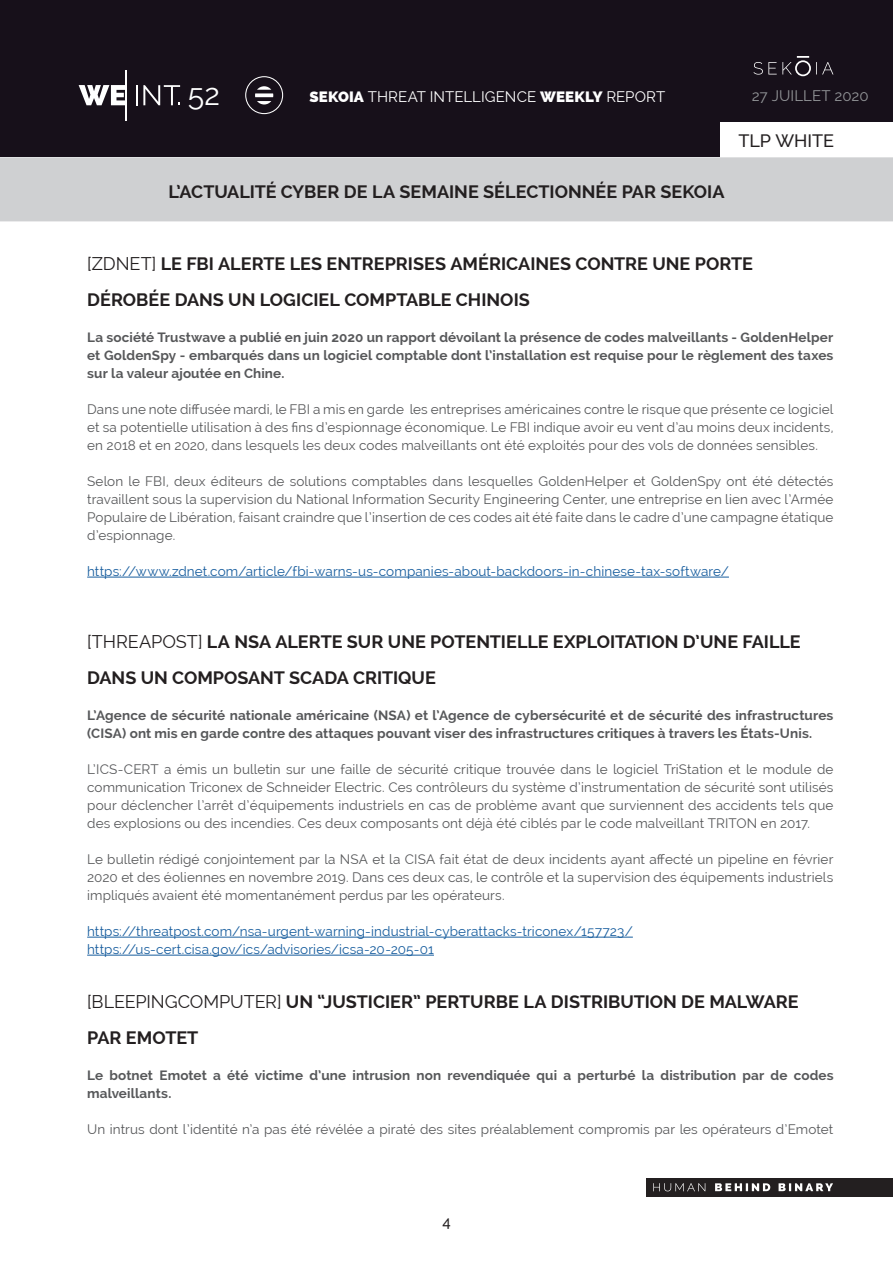
<style>
.page{position:relative;width:893px;height:1263px;background:#fff}
.page>*{position:absolute;margin:0;border:0;box-sizing:border-box;transform-origin:0 0}
.t1{font:30px "Raleway";color:#fff}
.t2{font:700 18px/36px "Raleway";color:#231f20}
.t3{font:500 18px "Raleway";letter-spacing:-.01em;color:#231f20}
.t4{font:15px "Raleway";color:#fff}
.t5{font:15px "Raleway";color:#939598}
.t6{font:500 15px "Raleway";color:#231f20}
.t7{font:13.5px/18px "Raleway";letter-spacing:.01em;color:#57585a;text-align:justify}
.t8{font:700 13.5px/18px "Raleway";letter-spacing:.01em;color:#57585a}
.t9{font:13.5px "Raleway";letter-spacing:.01em;color:#175d9e}
.s1{font-weight:800}
.s2{font-weight:400}
</style>
<div class="page">
<div style="left:646px;top:1178px;width:247px;height:18px;background:#231f20"></div>
<svg style="left:653px;top:1183px;width:180px;height:8px"></svg>
<div style="left:0;top:0;width:893px;height:157px;background:#17101a"></div>
<div style="left:720px;top:122px;width:173px;height:37px;background:#fff"></div>
<div style="left:0;top:157px;width:893px;height:64px;background:#cfd0d2"></div>
<hr style="left:136px;top:85px;width:2px;height:20px;background:#fff">
<svg style="left:143px;top:85px;width:37px;height:20px"></svg>
<hr style="left:125px;top:70px;width:1px;height:50px;background:#fff">
<svg style="left:79px;top:85px;width:46px;height:20px"></svg>
<div style="left:245px;top:76px;width:38px;height:38px;border:1px solid #fff;border-radius:50%"></div>
<svg style="left:255px;top:86px;width:18px;height:18px"></svg>
<svg style="left:753px;top:56px;width:80px;height:20px"></svg>
<hr style="left:87px;top:577px;width:642px;height:1px;background:#175d9e">
<hr style="left:87px;top:937px;width:546px;height:1px;background:#175d9e">
<hr style="left:87px;top:955px;width:347px;height:1px;background:#175d9e">
<h1 class="t1" style="left:188px;top:77px;width:34px">52</h1>
<p class="t4" style="left:309px;top:88px;width:357px"><span class="s1">SEKOIA</span> THREAT INTELLIGENCE <span class="s1">WEEKLY</span> REPORT</p>
<p class="t5" style="left:752px;top:87px;width:118px">27 JUILLET 2020</p>
<p class="t2" style="left:168px;top:174px;width:558px">L’ACTUALITÉ CYBER DE LA SEMAINE SÉLECTIONNÉE PAR SEKOIA</p>
<h2 class="t3" style="left:738px;top:130px;width:97px">TLP WHITE</h2>
<p class="t2" style="left:87px;top:246px;width:667px"><span class="s2">[ZDNET]</span> LE FBI ALERTE LES ENTREPRISES AMÉRICAINES CONTRE UNE PORTE<br>DÉROBÉE DANS UN LOGICIEL COMPTABLE CHINOIS</p>
<p class="t8" style="left:87px;top:328px;width:748px;text-align:justify">La société Trustwave a publié en juin 2020 un rapport dévoilant la présence de codes malveillants - GoldenHelper et GoldenSpy - embarqués dans un logiciel comptable dont l’installation est requise pour le règlement des taxes sur la valeur ajoutée en Chine.</p>
<p class="t7" style="left:87px;top:400px;width:748px">Dans une note diffusée mardi, le FBI a mis en garde les entreprises américaines contre le risque que présente ce logiciel et sa potentielle utilisation à des fins d’espionnage économique. Le FBI indique avoir eu vent d’au moins deux incidents, en 2018 et en 2020, dans lesquels les deux codes malveillants ont été exploités pour des vols de données sensibles.</p>
<p class="t7" style="left:87px;top:472px;width:748px">Selon le FBI, deux éditeurs de solutions comptables dans lesquelles GoldenHelper et GoldenSpy ont été détectés travaillent sous la supervision du National Information Security Engineering Center, une entreprise en lien avec l’Armée Populaire de Libération, faisant craindre que l’insertion de ces codes ait été faite dans le cadre d’une campagne étatique d’espionnage.</p>
<p class="t9" style="left:87px;top:563px;width:643px">https://www.zdnet.com/article/fbi-warns-us-companies-about-backdoors-in-chinese-tax-software/</p>
<p class="t2" style="left:87px;top:624px;width:715px"><span class="s2">[THREAPOST]</span> LA NSA ALERTE SUR UNE POTENTIELLE EXPLOITATION D’UNE FAILLE<br>DANS UN COMPOSANT SCADA CRITIQUE</p>
<p class="t8" style="left:87px;top:706px;width:748px">L’Agence de sécurité nationale américaine (NSA) et l’Agence de cybersécurité et de sécurité des infrastructures (CISA) ont mis en garde contre des attaques pouvant viser des infrastructures critiques à travers les États-Unis.</p>
<p class="t7" style="left:87px;top:760px;width:748px">L’ICS-CERT a émis un bulletin sur une faille de sécurité critique trouvée dans le logiciel TriStation et le module de communication Triconex de Schneider Electric. Ces contrôleurs du système d’instrumentation de sécurité sont utilisés pour déclencher l’arrêt d’équipements industriels en cas de problème avant que surviennent des accidents tels que des explosions ou des incendies. Ces deux composants ont déjà été ciblés par le code malveillant TRITON en 2017.</p>
<p class="t7" style="left:87px;top:850px;width:748px">Le bulletin rédigé conjointement par la NSA et la CISA fait état de deux incidents ayant affecté un pipeline en février 2020 et des éoliennes en novembre 2019. Dans ces deux cas, le contrôle et la supervision des équipements industriels impliqués avaient été momentanément perdus par les opérateurs.</p>
<p class="t9" style="left:87px;top:923px;width:547px">https://threatpost.com/nsa-urgent-warning-industrial-cyberattacks-triconex/157723/</p>
<p class="t9" style="left:87px;top:941px;width:348px">https://us-cert.cisa.gov/ics/advisories/icsa-20-205-01</p>
<p class="t2" style="left:87px;top:984px;width:713px"><span class="s2">[BLEEPINGCOMPUTER]</span> UN “JUSTICIER” PERTURBE LA DISTRIBUTION DE MALWARE<br>PAR EMOTET</p>
<p class="t8" style="left:87px;top:1066px;width:748px">Le botnet Emotet a été victime d’une intrusion non revendiquée qui a perturbé la distribution par de codes malveillants.</p>
<p class="t7" style="left:87px;top:1120px;width:748px">Un intrus dont l’identité n’a pas été révélée a piraté des sites préalablement compromis par les opérateurs d’Emotet</p>
<p class="t6" style="left:442px;top:1213px;width:10px">4</p>
</div>
